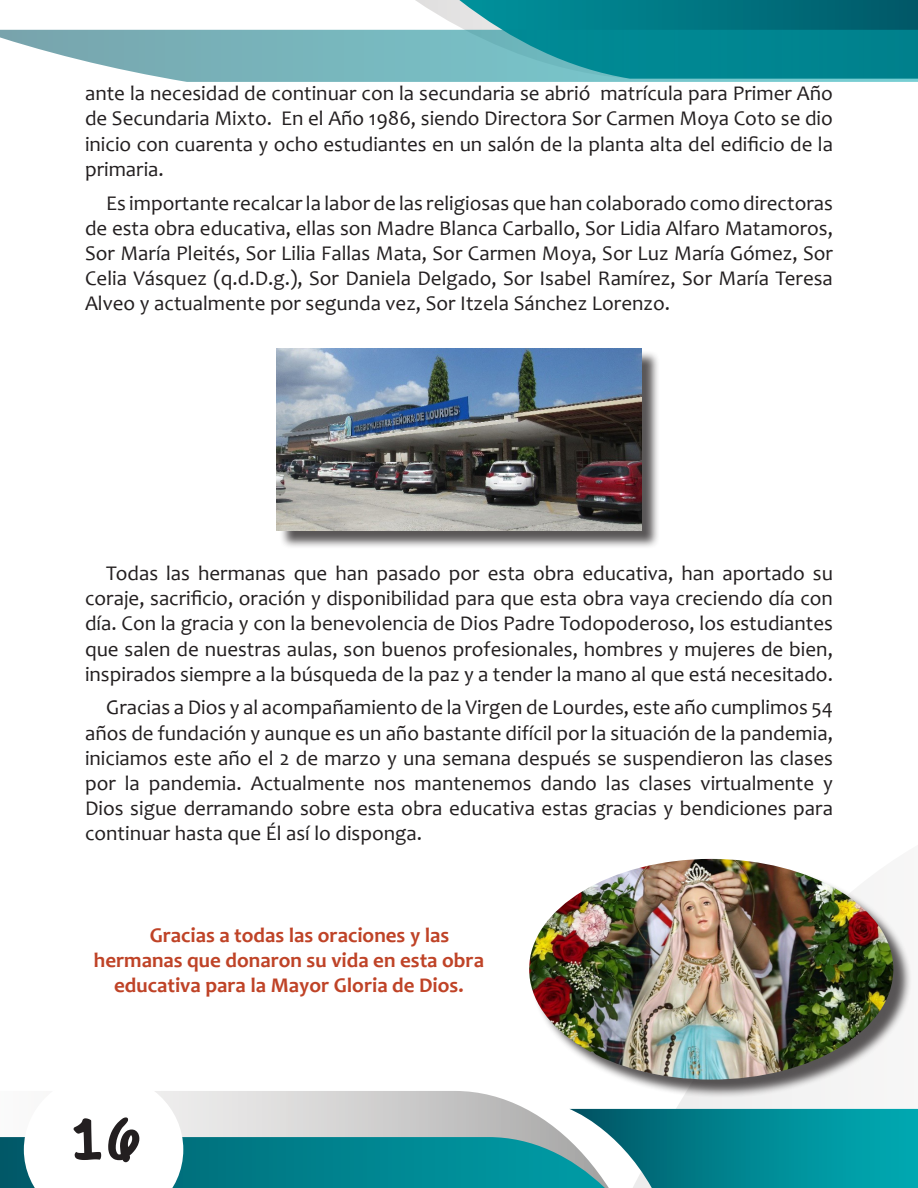
<style>
.page{position:relative;width:918px;height:1188px;background:#fff}
.page>*{position:absolute;margin:0;border:0;box-sizing:border-box;transform-origin:0 0}
.t1{font:700 54px "Waltograph UI";color:#231f20}
.t2{font:21px/25.2px "Candara";color:#231f20;text-align:justify}
.t3{font:700 21px "Candara";color:#bf4327}
</style>
<div class="page">
<svg style="left:0;top:0;width:918px;height:30px"></svg>
<svg style="left:0;top:30px;width:918px;height:52px;background:#55a9b1"></svg>
<svg style="left:0;top:1091px;width:918px;height:97px"></svg>
<div style="left:279px;top:350px;width:381px;height:200px;background:#231f20;opacity:.75"></div>
<img style="left:277px;top:348px;width:364px;height:183px">
<div style="left:531px;top:861px;width:381px;height:237px;background:#231f20;opacity:.75"></div>
<img style="left:529px;top:859px;width:364px;height:221px">
<p class="t2" style="left:85px;top:81px;width:749px">ante la necesidad de continuar con la secundaria se abrió matrícula para Primer Año de Secundaria Mixto. En el Año 1986, siendo Directora Sor Carmen Moya Coto se dio inicio con cuarenta y ocho estudiantes en un salón de la planta alta del edificio de la primaria.</p>
<p class="t2" style="left:85px;top:190px;width:749px;text-indent:21px">Es importante recalcar la labor de las religiosas que han colaborado como directoras de esta obra educativa, ellas son Madre Blanca Carballo, Sor Lidia Alfaro Matamoros, Sor María Pleités, Sor Lilia Fallas Mata, Sor Carmen Moya, Sor Luz María Gómez, Sor Celia Vásquez (q.d.D.g.), Sor Daniela Delgado, Sor Isabel Ramírez, Sor María Teresa Alveo y actualmente por segunda vez, Sor Itzela Sánchez Lorenzo.</p>
<p class="t2" style="left:85px;top:560px;width:749px;text-indent:21px">Todas las hermanas que han pasado por esta obra educativa, han aportado su coraje, sacrificio, oración y disponibilidad para que esta obra vaya creciendo día con día. Con la gracia y con la benevolencia de Dios Padre Todopoderoso, los estudiantes que salen de nuestras aulas, son buenos profesionales, hombres y mujeres de bien, inspirados siempre a la búsqueda de la paz y a tender la mano al que está necesitado.</p>
<p class="t2" style="left:85px;top:695px;width:749px;text-indent:21px">Gracias a Dios y al acompañamiento de la Virgen de Lourdes, este año cumplimos 54 años de fundación y aunque es un año bastante difícil por la situación de la pandemia, iniciamos este año el 2 de marzo y una semana después se suspendieron las clases por la pandemia. Actualmente nos mantenemos dando las clases virtualmente y Dios sigue derramando sobre esta obra educativa estas gracias y bendiciones para continuar hasta que Él así lo disponga.</p>
<p class="t3" style="left:150px;top:922px;width:301px">Gracias a todas las oraciones y las</p>
<p class="t3" style="left:94px;top:947px;width:392px">hermanas que donaron su vida en esta obra</p>
<p class="t3" style="left:114px;top:972px;width:351px">educativa para la Mayor Gloria de Dios.</p>
<h1 class="t1" style="left:67px;top:1108px;width:77px">16</h1>
</div>
